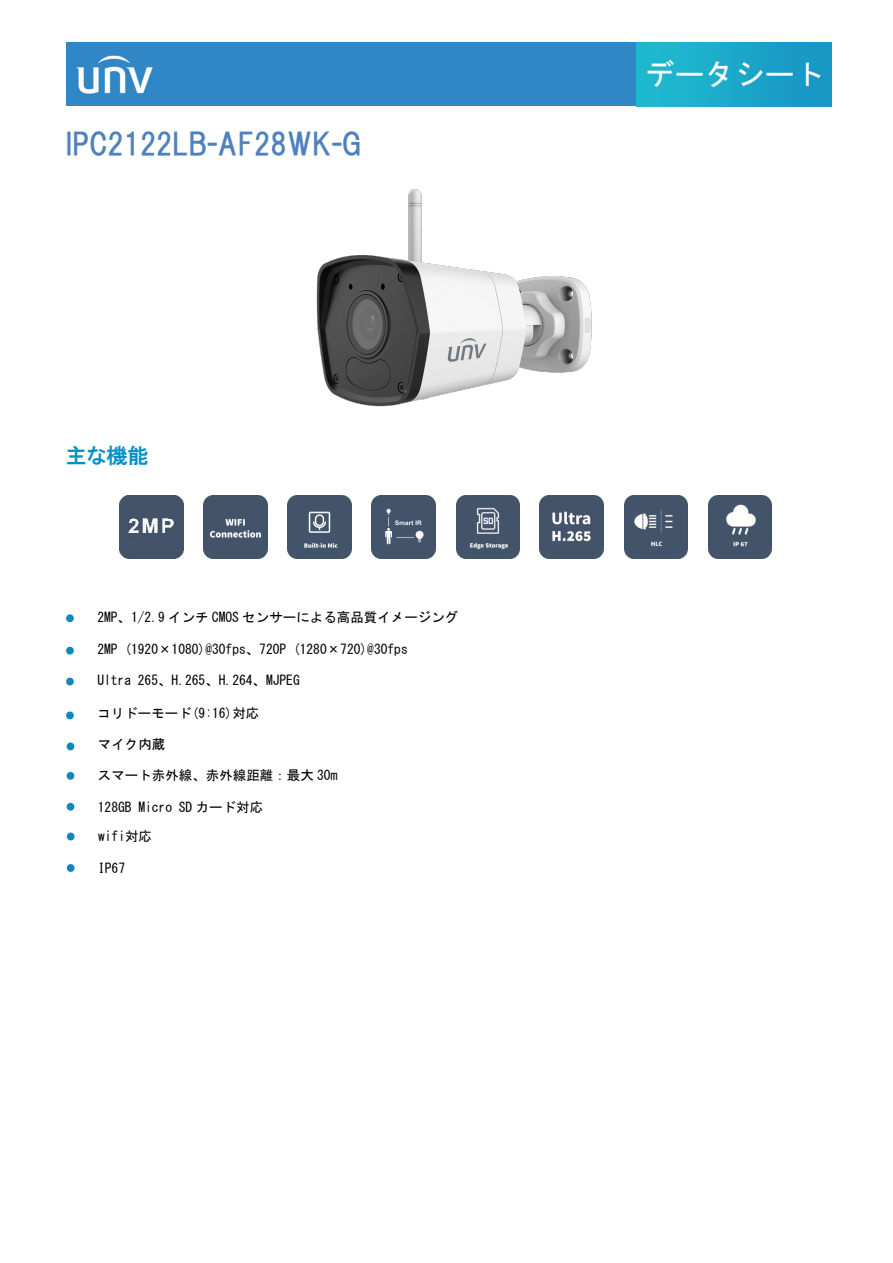
<style>
.page{position:relative;width:893px;height:1263px;background:#fff}
.page>*{position:absolute;margin:0;border:0;box-sizing:border-box;transform-origin:0 0}
.t1{font:30px "HGP Gothic E";color:#4f82bd}
.t2{font:30px "MS Gothic";color:#fff}
.t3{font:21px "HGP Gothic E";color:#0090c8}
.t4{font:13.5px "MS Gothic";color:#000}
</style>
<div class="page">
<div style="left:66px;top:43px;width:625px;height:63px;background:#3186c5"></div>
<img style="left:636px;top:42px;width:195px;height:64px">
<img style="left:642px;top:48px;width:186px;height:50px">
<img style="left:77px;top:55px;width:76px;height:39px">
<svg style="left:66px;top:614px;width:8px;height:8px"></svg>
<svg style="left:66px;top:647px;width:8px;height:8px"></svg>
<svg style="left:66px;top:678px;width:8px;height:7px"></svg>
<svg style="left:66px;top:712px;width:8px;height:7px"></svg>
<svg style="left:66px;top:742px;width:9px;height:9px"></svg>
<svg style="left:67px;top:743px;width:7px;height:7px"></svg>
<svg style="left:67px;top:772px;width:7px;height:8px"></svg>
<svg style="left:67px;top:803px;width:7px;height:8px"></svg>
<svg style="left:67px;top:864px;width:8px;height:8px"></svg>
<svg style="left:67px;top:833px;width:8px;height:7px"></svg>
<img style="left:316px;top:189px;width:276px;height:218px">
<img style="left:120px;top:495px;width:64px;height:64px">
<img style="left:204px;top:495px;width:64px;height:64px">
<img style="left:288px;top:495px;width:64px;height:64px">
<img style="left:372px;top:495px;width:64px;height:64px">
<img style="left:456px;top:495px;width:64px;height:64px">
<img style="left:540px;top:495px;width:64px;height:64px">
<img style="left:624px;top:495px;width:64px;height:64px">
<img style="left:708px;top:495px;width:64px;height:64px">
<h1 class="t1" style="left:66px;top:129px;width:297px">IPC2122LB-AF28WK-G</h1>
<h2 class="t3" style="left:66px;top:445px;width:84px">主な機能</h2>
<p class="t4" style="left:97px;top:611px;width:362px">2MP、1/2.9 インチ CMOS センサーによる高品質イメージング</p>
<p class="t4" style="left:97px;top:642px;width:312px">2MP (1920×1080)@30fps、720P (1280×720)@30fps</p>
<p class="t4" style="left:97px;top:674px;width:204px">Ultra 265、H.265、H.264、MJPEG</p>
<p class="t4" style="left:97px;top:706px;width:163px">コリドーモード(9:16)対応</p>
<p class="t4" style="left:98px;top:737px;width:69px">マイク内蔵</p>
<p class="t4" style="left:98px;top:769px;width:241px">スマート赤外線、赤外線距離：最大 30m</p>
<p class="t4" style="left:98px;top:800px;width:167px">128GB Micro SD カード対応</p>
<p class="t4" style="left:98px;top:830px;width:55px">wifi対応</p>
<p class="t4" style="left:98px;top:861px;width:28px">IP67</p>
<h1 class="t2" style="left:645px;top:60px;width:181px">データシート</h1>
</div>
